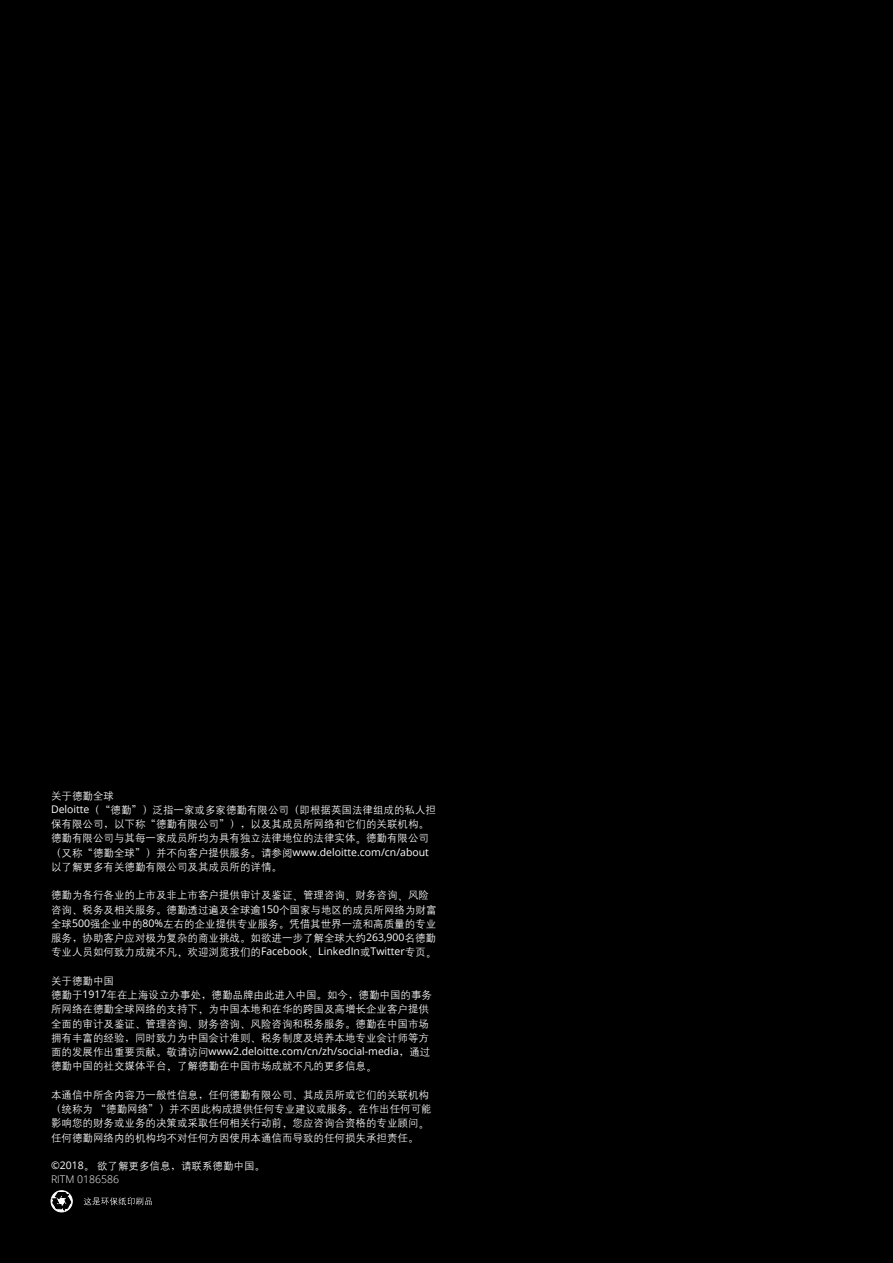
<style>
.page{position:relative;width:893px;height:1263px;background:#000}
.page>*{position:absolute;margin:0;border:0;box-sizing:border-box;transform-origin:0 0}
.t1{font:10.5px/14.2px "H Yg 2 gj";color:#fff}
.t2{font:10.5px "Open Sans";color:#fff}
.t3{font:300 10.5px "Open Sans";color:#fff}
.s1{font-family:"Open Sans"}
.s2{font-family:"H Ya 6 gj"}
.s3{font-family:"H Yg 2 gj"}
</style>
<div class="page">
<div style="left:51px;top:1191px;width:21px;height:21px;border:1px solid #fff;border-radius:50%"></div>
<svg style="left:52px;top:1192px;width:19px;height:18px"></svg>
<svg style="left:84px;top:1197px;width:68px;height:8px"></svg>
<p class="t1" style="left:51px;top:788px;width:387px">关于德勤全球<br><span class="s1">Deloitte</span><span class="s2">（“</span>德勤<span class="s2">”）</span>泛指一家或多家德勤有限公司<span class="s2">（</span>即根据英国法律组成的私人担保有限公司<span class="s2">，</span>以下称<span class="s2">“</span>德勤有限公司<span class="s2">”），</span>以及其成员所网络和它们的关联机构<span class="s2">。</span>德勤有限公司与其每一家成员所均为具有独立法律地位的法律实体<span class="s2">。</span>德勤有限公司</p>
<p class="t2" style="left:51px;top:845px;width:379px"><span class="s2">（</span><span class="s3">又称</span><span class="s2">“</span><span class="s3">德勤全球</span><span class="s2">”）</span><span class="s3">并不向客户提供服务</span><span class="s2">。</span><span class="s3">请参阅</span>www.deloitte.com/cn/about</p>
<p class="t1" style="left:51px;top:860px;width:232px">以了解更多有关德勤有限公司及其成员所的详情<span class="s2">。</span></p>
<p class="t1" style="left:51px;top:888px;width:387px">德勤为各行各业的上市及非上市客户提供审计及鉴证<span class="s2">、</span>管理咨询<span class="s2">、</span>财务咨询<span class="s2">、</span>风险咨询<span class="s2">、</span>税务及相关服务<span class="s2">。</span>德勤透过遍及全球逾<span class="s1">150</span>个国家与地区的成员所网络为财富全球<span class="s1">500</span>强企业中的<span class="s1">80%</span>左右的企业提供专业服务<span class="s2">。</span>凭借其世界一流和高质量的专业服务<span class="s2">，</span>协助客户应对极为复杂的商业挑战<span class="s2">。</span>如欲进一步了解全球大约<span class="s1">263,900</span>名德勤</p>
<p class="t2" style="left:51px;top:944px;width:387px"><span class="s3">专业人员如何致力成就不凡</span><span class="s2">，</span><span class="s3">欢迎浏览我们的</span>Facebook<span class="s2">、</span>LinkedIn<span class="s3">或</span>Twitter<span class="s3">专页</span><span class="s2">。</span></p>
<p class="t1" style="left:51px;top:974px;width:383px">关于德勤中国<br>德勤于<span class="s1">1917</span>年在上海设立办事处<span class="s2">，</span>德勤品牌由此进入中国<span class="s2">。</span>如今<span class="s2">，</span>德勤中国的事务所网络在德勤全球网络的支持下<span class="s2">，</span>为中国本地和在华的跨国及高增长企业客户提供全面的审计及鉴证<span class="s2">、</span>管理咨询<span class="s2">、</span>财务咨询<span class="s2">、</span>风险咨询和税务服务<span class="s2">。</span>德勤在中国市场拥有丰富的经验<span class="s2">，</span>同时致力为中国会计准则<span class="s2">、</span>税务制度及培养本地专业会计师等方</p>
<p class="t2" style="left:51px;top:1044px;width:381px"><span class="s3">面的发展作出重要贡献</span><span class="s2">。</span><span class="s3">敬请访问</span>www2.deloitte.com/cn/zh/social-media<span class="s2">，</span><span class="s3">通过</span></p>
<p class="t1" style="left:51px;top:1059px;width:327px">德勤中国的社交媒体平台<span class="s2">，</span>了解德勤在中国市场成就不凡的更多信息<span class="s2">。</span></p>
<p class="t1" style="left:51px;top:1088px;width:382px">本通信中所含内容乃一般性信息<span class="s2">，</span>任何德勤有限公司<span class="s2">、</span>其成员所或它们的关联机构<span class="s2">（</span>统称为 <span class="s2">“</span>德勤网络<span class="s2">”）</span>并不因此构成提供任何专业建议或服务<span class="s2">。</span>在作出任何可能影响您的财务或业务的决策或采取任何相关行动前<span class="s2">，</span>您应咨询合资格的专业顾问<span class="s2">。</span>任何德勤网络内的机构均不对任何方因使用本通信而导致的任何损失承担责任<span class="s2">。</span></p>
<p class="t1" style="left:51px;top:1159px;width:215px"><span class="s1">©2018</span><span class="s2">。</span>欲了解更多信息<span class="s2">，</span>请联系德勤中国<span class="s2">。</span></p>
<p class="t3" style="left:51px;top:1172px;width:70px">RITM 0186586</p>
</div>
